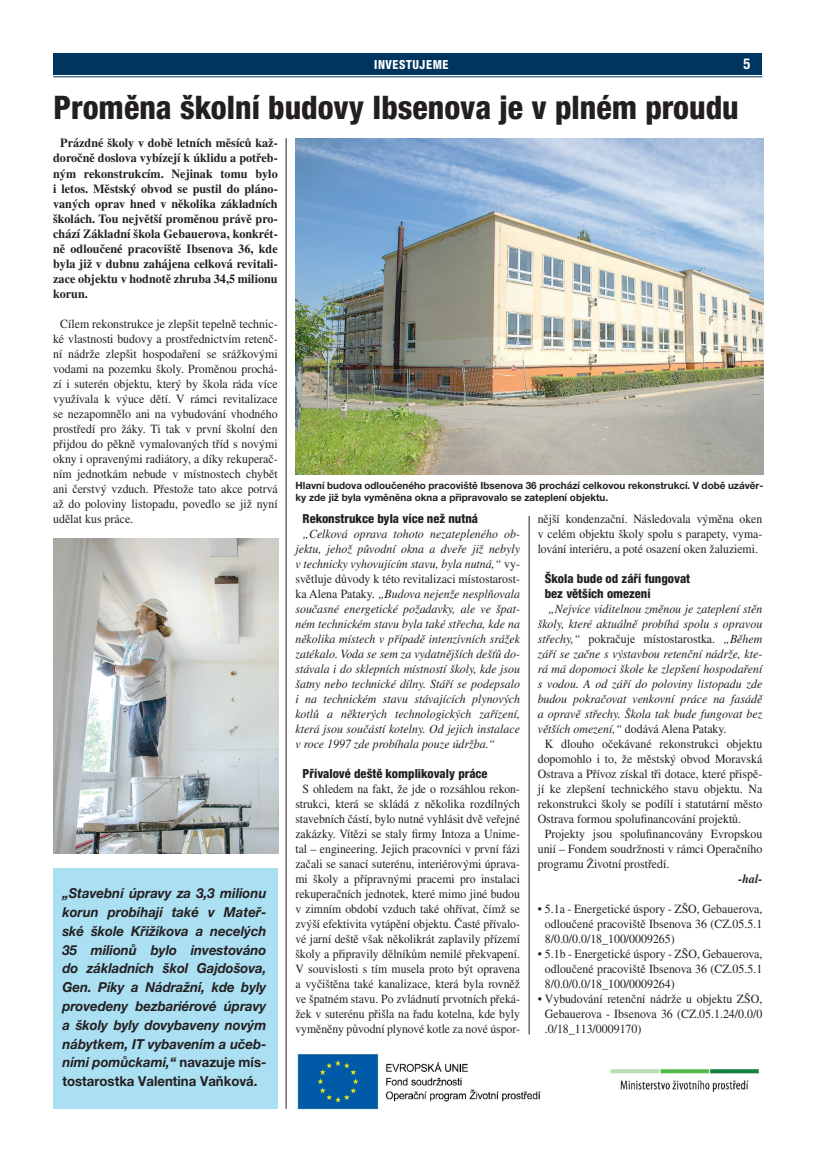
<style>
.page{position:relative;width:815px;height:1170px;background:#fff}
.page>*{position:absolute;margin:0;border:0;box-sizing:border-box;transform-origin:0 0}
.titulek{font:800 condensed 32.5px "Helvetica Neue LT Pro";color:#231f20}
.t1{font:700 condensed 15px "Helvetica Neue LT Pro";color:#fff;scale:.95 1}
.t2{font:italic 700 13.75px/18.8px "Helvetica Neue LT Pro";color:#231f20;text-align:justify;scale:.96 1}
.t3{font:12.5px/15px "Times CE";color:#231f20;text-align:justify;scale:.95 1}
.t4{font:italic 12.5px/15px "Times CE";color:#231f20;text-align:justify;scale:.95 1}
.t5{font:12.5px/15px "Times CE";color:#231f20;text-align:center;scale:.94 1}
.t6{font:700 12.5px/15px "Times CE";letter-spacing:.005em;color:#231f20;text-align:justify}
.mezititulek_new_odsa{font:800 condensed 12.5px/15px "Helvetica Neue LT Pro";color:#231f20}
.t7{font:800 condensed 12.5px "Helvetica Neue LT Pro";letter-spacing:.05em;color:#fff;scale:.95 1}
.t8{font:italic 700 12.5px "Times CE";color:#231f20;scale:.95 1}
.foto_popiska{font:700 10px/12px "Helvetica Neue LT Pro";color:#231f20}
.s1{font-style:normal}
</style>
<div class="page">
<div style="left:53px;top:53px;width:709px;height:21px;background:#003560"></div>
<hr style="left:53px;top:76px;width:709px;height:1px;background:#003560">
<hr style="left:286px;top:138px;width:1px;height:970px;background:#231f20">
<hr style="left:529px;top:516px;width:1px;height:518px;background:#231f20">
<div style="left:53px;top:867px;width:225px;height:241px;background:#abdff2"></div>
<img style="left:295px;top:138px;width:468px;height:336px">
<img style="left:53px;top:539px;width:225px;height:314px">
<img style="left:297px;top:1054px;width:462px;height:55px">
<p class="t7" style="left:374px;top:57px;width:80px">INVESTUJEME</p>
<p class="t1" style="left:743px;top:55px;width:9px">5</p>
<p class="titulek" style="left:54px;top:87px;width:687px">Proměna školní budovy Ibsenova je v plném proudu</p>
<p class="t6" style="left:53px;top:136px;width:226px;text-indent:7px">Prázdné školy v době letních měsíců kaž&shy;doročně doslova vybízejí k úklidu a potřeb&shy;ným rekonstrukcím. Nejinak tomu bylo i letos. Městský obvod se pustil do pláno&shy;vaných oprav hned v několika základních školách. Tou největší proměnou právě pro&shy;chází Základní škola Gebauerova, konkrét&shy;ně odloučené pracoviště Ibsenova 36, kde byla již v dubnu zahájena celková revitali&shy;zace objektu v hodnotě zhruba 34,5 milionu korun.</p>
<p class="t3" style="left:53px;top:316px;width:238px;text-indent:7px">Cílem rekonstrukce je zlepšit tepelně technic&shy;ké vlastnosti budovy a prostřednictvím retenč&shy;ní nádrže zlepšit hospodaření se srážkovými vodami na pozemku školy. Proměnou prochá&shy;zí i suterén objektu, který by škola ráda více využívala k výuce dětí. V rámci revitalizace se nezapomnělo ani na vybudování vhodného prostředí pro žáky. Ti tak v první školní den přijdou do pěkně vymalovaných tříd s novými okny i opravenými radiátory, a díky rekuperač&shy;ním jednotkám nebude v místnostech chybět ani čerstvý vzduch. Přestože tato akce potrvá až do poloviny listopadu, povedlo se již nyní udělat kus práce.</p>
<p class="t2" style="left:62px;top:883px;width:214px">„Stavební úpravy za 3,3 milionu korun probíhají také v Mateř&shy;ské škole Křižíkova a necelých 35 milionů bylo investováno do základních škol Gajdošova, Gen. Píky a Nádražní, kde byly provedeny bezbariérové úpravy a školy byly dovybaveny novým nábytkem, IT vybavením a učeb&shy;ními pomůckami,“ <span class="s1">navazuje mís&shy;tostarostka Valentina Vaňková.</span></p>
<p class="foto_popiska" style="left:295px;top:479px;width:469px">Hlavní budova odloučeného pracoviště Ibsenova 36 prochází celkovou rekonstrukcí. V době uzávěr&shy;ky zde již byla vyměněna okna a připravovalo se zateplení objektu.</p>
<p class="mezititulek_new_odsa" style="left:303px;top:510px;width:177px">Rekonstrukce byla více než nutná</p>
<p class="t4" style="left:295px;top:526px;width:238px;text-indent:7px">„Celková oprava tohoto nezatepleného ob&shy;jektu, jehož původní okna a dveře již nebyly v technicky vyhovujícím stavu, byla nutná,“ <span class="s1">vy&shy;světluje důvody k této revitalizaci místostarost&shy;ka Alena Pataky.</span> „Budova nejenže nesplňovala současné energetické požadavky, ale ve špat&shy;ném technickém stavu byla také střecha, kde na několika místech v případě intenzivních srážek zatékalo. Voda se sem za vydatnějších dešťů do&shy;stávala i do sklepních místností školy, kde jsou šatny nebo technické dílny. Stáří se podepsalo i na technickém stavu stávajících plynových kotlů a některých technologických zařízení, která jsou součástí kotelny. Od jejich instalace v roce 1997 zde probíhala pouze údržba.“</p>
<p class="mezititulek_new_odsa" style="left:303px;top:765px;width:187px">Přívalové deště komplikovaly práce</p>
<p class="t5" style="left:295px;top:781px;width:240px">S ohledem na fakt, že jde o rozsáhlou rekon&shy;strukci, která se skládá z několika rozdílných stavebních částí, bylo nutné vyhlásit dvě veřejné zakázky. Vítězi se staly firmy Intoza a Unime&shy;tal – engineering. Jejich pracovníci v první fázi začali se sanací suterénu, interiérovými úprava&shy;mi školy a přípravnými pracemi pro instalaci rekuperačních jednotek, které mimo jiné budou v zimním období vzduch také ohřívat, čímž se zvýší efektivita vytápění objektu. Časté přívalo&shy;vé jarní deště však několikrát zaplavily přízemí školy a připravily dělníkům nemilé překvapení.<br>V souvislosti s tím musela proto být opravena a vyčištěna také kanalizace, která byla rovněž ve špatném stavu. Po zvládnutí prvotních překá&shy;žek v suterénu přišla na řadu kotelna, kde byly vyměněny původní plynové kotle za nové úspor-</p>
<p class="t5" style="left:538px;top:511px;width:240px;text-align:justify">nější kondenzační. Následovala výměna oken v celém objektu školy spolu s parapety, vyma&shy;lování interiéru, a poté osazení oken žaluziemi.</p>
<p class="mezititulek_new_odsa" style="left:545px;top:570px;width:147px">Škola bude od září fungovat bez větších omezení</p>
<p class="t4" style="left:538px;top:601px;width:238px;text-indent:11px">„Nejvíce viditelnou změnou je zateplení stěn školy, které aktuálně probíhá spolu s opravou střechy,“ <span class="s1">pokračuje místostarostka.</span> „Během září se začne s výstavbou retenční nádrže, kte&shy;rá má dopomoci škole ke zlepšení hospodaření s vodou. A od září do poloviny listopadu zde budou pokračovat venkovní práce na fasádě a opravě střechy. Škola tak bude fungovat bez větších omezení,“ <span class="s1">dodává Alena Pataky.</span></p>
<p class="t3" style="left:538px;top:736px;width:238px;text-indent:7px">K dlouho očekávané rekonstrukci objektu dopomohlo i to, že městský obvod Moravská Ostrava a Přívoz získal tři dotace, které přispě&shy;jí ke zlepšení technického stavu objektu. Na rekonstrukci školy se podílí i statutární město Ostrava formou spolufinancování projektů.</p>
<p class="t3" style="left:538px;top:826px;width:238px;text-indent:7px">Projekty jsou spolufinancovány Evropskou unií – Fondem soudržnosti v rámci Operačního programu Životní prostředí.</p>
<p class="t8" style="left:739px;top:871px;width:26px">-hal-</p>
<p class="t3" style="left:545px;top:901px;width:230px;text-indent:-7px">• 5.1a - Energetické úspory - ZŠO, Gebauerova, odloučené pracoviště Ibsenova 36 (CZ.05.5.1<br>8/0.0/0.0/18_100/0009265)</p>
<p class="t3" style="left:545px;top:946px;width:230px;text-indent:-7px">• 5.1b - Energetické úspory - ZŠO, Gebauerova, odloučené pracoviště Ibsenova 36 (CZ.05.5.1<br>8/0.0/0.0/18_100/0009264)</p>
<p class="t3" style="left:545px;top:991px;width:230px;text-indent:-7px">• Vybudování retenční nádrže u objektu ZŠO, Gebauerova - Ibsenova 36 (CZ.05.1.24/0.0/0 .0/18_113/0009170)</p>
</div>
